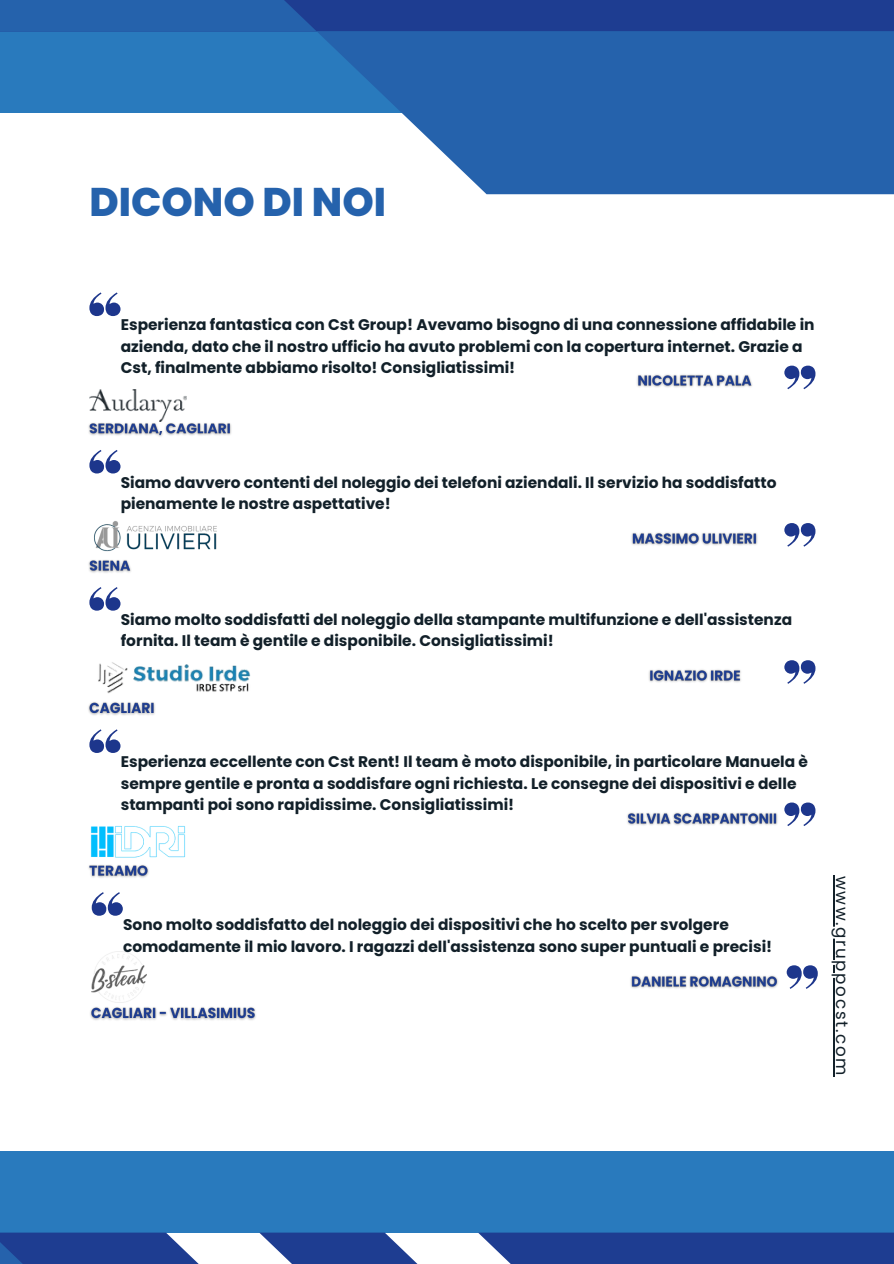
<style>
.page{position:relative;width:894px;height:1264px;background:#fff}
.page>*{position:absolute;margin:0;border:0;box-sizing:border-box;transform-origin:0 0}
.t1{font:800 39.9px "Poppins";color:#2562ac}
.t2{font:16.8px "Poppins";letter-spacing:.1em;color:#122029}
.t3{font:700 15.45px/21.5px "Poppins";color:#122029}
</style>
<div class="page">
<div style="left:0;top:1151px;width:893px;height:81px;background:#297abd"></div>
<svg style="left:259px;top:1232px;width:210px;height:31px"></svg>
<svg style="left:478px;top:1232px;width:415px;height:31px;background:#264595"></svg>
<svg style="left:0;top:1232px;width:251px;height:31px"></svg>
<div style="left:0;top:31px;width:893px;height:82px;background:#297abd"></div>
<svg style="left:317px;top:31px;width:576px;height:163px;background:#3d74b5"></svg>
<svg style="left:0;top:0;width:893px;height:31px;background:#20499a"></svg>
<img style="left:92px;top:952px;width:55px;height:50px">
<img style="left:89px;top:389px;width:97px;height:29px">
<img style="left:94px;top:521px;width:123px;height:31px">
<img style="left:98px;top:662px;width:153px;height:32px">
<hr style="left:833px;top:875px;width:1px;height:202px;background:#122029">
<svg style="left:89px;top:292px;width:31px;height:24px"></svg>
<img style="left:637px;top:374px;width:115px;height:14px">
<svg style="left:784px;top:365px;width:31px;height:24px"></svg>
<img style="left:88px;top:418px;width:144px;height:19px">
<svg style="left:89px;top:450px;width:31px;height:23px"></svg>
<img style="left:631px;top:532px;width:127px;height:14px">
<svg style="left:784px;top:523px;width:31px;height:23px"></svg>
<img style="left:88px;top:560px;width:43px;height:13px">
<svg style="left:89px;top:587px;width:31px;height:23px"></svg>
<img style="left:649px;top:669px;width:92px;height:14px">
<svg style="left:784px;top:660px;width:31px;height:24px"></svg>
<img style="left:88px;top:702px;width:67px;height:13px">
<svg style="left:89px;top:729px;width:31px;height:24px"></svg>
<img style="left:627px;top:812px;width:151px;height:14px">
<svg style="left:784px;top:802px;width:31px;height:24px"></svg>
<img style="left:88px;top:865px;width:61px;height:13px">
<img style="left:90px;top:826px;width:96px;height:32px">
<svg style="left:92px;top:892px;width:31px;height:23px"></svg>
<img style="left:630px;top:975px;width:148px;height:14px">
<svg style="left:786px;top:965px;width:31px;height:23px"></svg>
<img style="left:90px;top:1002px;width:166px;height:18px">
<h1 class="t1" style="left:89px;top:174px;width:298px">DICONO DI NOI</h1>
<p class="t3" style="left:121px;top:314px;width:695px">Esperienza fantastica con Cst Group! Avevamo bisogno di una connessione affidabile in azienda, dato che il nostro ufficio ha avuto problemi con la copertura internet. Grazie a<br>Cst, finalmente abbiamo risolto! Consigliatissimi!</p>
<p class="t3" style="left:121px;top:472px;width:657px">Siamo davvero contenti del noleggio dei telefoni aziendali. Il servizio ha soddisfatto pienamente le nostre aspettative!</p>
<p class="t3" style="left:121px;top:609px;width:672px">Siamo molto soddisfatti del noleggio della stampante multifunzione e dell'assistenza fornita. Il team è gentile e disponibile. Consigliatissimi!</p>
<p class="t3" style="left:121px;top:751px;width:688px">Esperienza eccellente con Cst Rent! Il team è moto disponibile, in particolare Manuela è sempre gentile e pronta a soddisfare ogni richiesta. Le consegne dei dispositivi e delle stampanti poi sono rapidissime. Consigliatissimi!</p>
<p class="t3" style="left:123px;top:914px;width:650px">Sono molto soddisfatto del noleggio dei dispositivi che ho scelto per svolgere comodamente il mio lavoro. I ragazzi dell'assistenza sono super puntuali e precisi!</p>
<p class="t2" style="left:853px;top:875px;width:201px;rotate:90deg">www.gruppocst.com</p>
</div>
